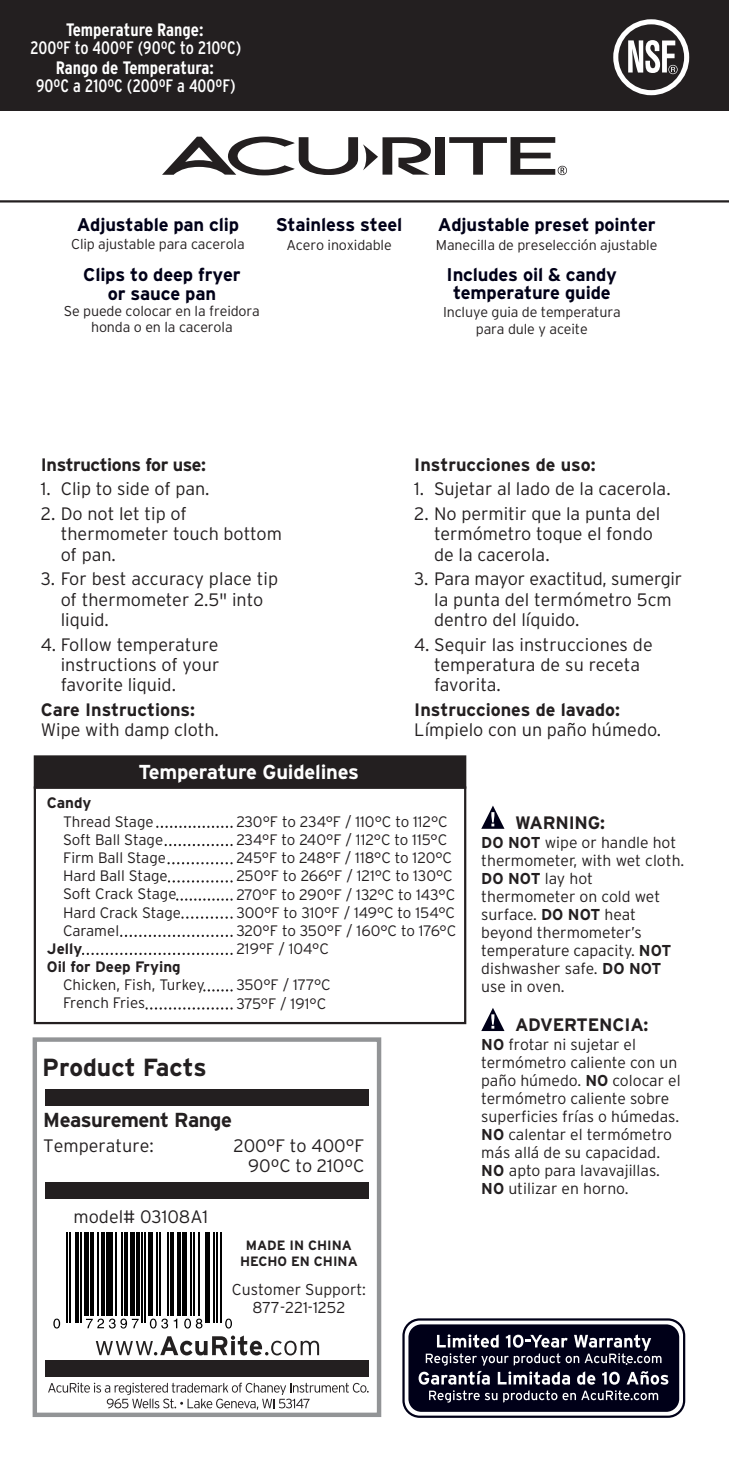
<style>
.page{position:relative;width:729px;height:1458px;background:#fff}
.page>*{position:absolute;margin:0;border:0;box-sizing:border-box;transform-origin:0 0}
.t1{font:700 24.75px "Interstate";color:#231f20}
.t2{font:700 20.25px "Interstate";letter-spacing:-.01em;color:#fff}
.t3{font:700 20.25px "Interstate";letter-spacing:-.025em;color:#231f20}
.t4{font:700 18.45px/18.4px "Interstate";letter-spacing:-.01em;color:#000018;text-align:center}
.t5{font:300 18px/20.2px "Interstate";color:#231f20}
.t6{font:700 18px "Interstate";letter-spacing:-.01em;color:#231f20}
.t7{font:condensed 18px "Interstate";color:#fff}
.t8{font:700 condensed 18px "Interstate";color:#fff}
.t9{font:300 15.75px/18px "Interstate";color:#231f20}
.t10{font:300 15.08px/18.2px "Interstate";color:#231f20}
.t11{font:700 15.08px/18.2px "Interstate";color:#231f20}
.t12{font:300 14.17px/16.4px "Interstate";letter-spacing:-.01em;color:#231f20;text-align:center}
.t13{font:700 13.5px/15.8px "Interstate";color:#231f20;text-align:center}
.s1{font-weight:700}
</style>
<div class="page">
<div style="left:0;top:0;width:729px;height:111px;background:#231f20"></div>
<div style="left:436px;top:137px;width:9px;height:38px;background:#231f20"></div>
<svg style="left:162px;top:137px;width:269px;height:38px"></svg>
<svg style="left:449px;top:137px;width:118px;height:38px"></svg>
<hr style="left:0;top:200px;width:729px;height:3px;background:#231f20">
<div style="left:33px;top:1037px;width:348px;height:380px;border:4px solid #929496"></div>
<div style="left:45px;top:1089px;width:324px;height:16px;background:#231f20"></div>
<div style="left:45px;top:1182px;width:324px;height:16px;background:#231f20"></div>
<div style="left:45px;top:1361px;width:324px;height:16px;background:#231f20"></div>
<svg style="left:48px;top:1383px;width:321px;height:27px"></svg>
<svg style="left:96px;top:1336px;width:223px;height:19px"></svg>
<div style="left:613px;top:19px;width:76px;height:76px;border:5px solid #fff;border-radius:50%"></div>
<svg style="left:628px;top:40px;width:50px;height:34px"></svg>
<svg style="left:53px;top:1319px;width:7px;height:10px"></svg>
<hr style="left:66px;top:1233px;width:1px;height:90px;background:#010101">
<hr style="left:69px;top:1233px;width:2px;height:90px;background:#010101">
<hr style="left:76px;top:1233px;width:3px;height:90px;background:#010101">
<hr style="left:80px;top:1233px;width:2px;height:90px;background:#010101">
<div style="left:84px;top:1233px;width:5px;height:83px;background:#010101"></div>
<hr style="left:90px;top:1233px;width:4px;height:83px;background:#010101">
<hr style="left:97px;top:1233px;width:2px;height:83px;background:#010101">
<hr style="left:102px;top:1233px;width:3px;height:83px;background:#010101">
<div style="left:107px;top:1233px;width:6px;height:83px;background:#010101"></div>
<hr style="left:115px;top:1233px;width:2px;height:83px;background:#010101">
<hr style="left:121px;top:1233px;width:2px;height:83px;background:#010101">
<hr style="left:125px;top:1233px;width:3px;height:83px;background:#010101">
<svg style="left:86px;top:1319px;width:53px;height:10px"></svg>
<div style="left:130px;top:1233px;width:5px;height:83px;background:#010101"></div>
<hr style="left:136px;top:1233px;width:3px;height:83px;background:#010101">
<hr style="left:141px;top:1233px;width:2px;height:90px;background:#010101">
<hr style="left:144px;top:1233px;width:2px;height:90px;background:#010101">
<div style="left:148px;top:1233px;width:5px;height:83px;background:#010101"></div>
<hr style="left:156px;top:1233px;width:1px;height:83px;background:#010101">
<svg style="left:150px;top:1319px;width:18px;height:10px"></svg>
<hr style="left:159px;top:1233px;width:2px;height:83px;background:#010101">
<hr style="left:167px;top:1233px;width:2px;height:83px;background:#010101">
<svg style="left:174px;top:1319px;width:3px;height:9px"></svg>
<hr style="left:171px;top:1233px;width:3px;height:83px;background:#010101">
<hr style="left:177px;top:1233px;width:3px;height:83px;background:#010101">
<div style="left:182px;top:1233px;width:5px;height:83px;background:#010101"></div>
<hr style="left:190px;top:1233px;width:2px;height:83px;background:#010101">
<svg style="left:184px;top:1319px;width:18px;height:10px"></svg>
<hr style="left:194px;top:1233px;width:1px;height:83px;background:#010101">
<hr style="left:198px;top:1233px;width:2px;height:83px;background:#010101">
<div style="left:205px;top:1233px;width:5px;height:90px;background:#010101"></div>
<hr style="left:213px;top:1233px;width:2px;height:90px;background:#010101">
<hr style="left:216px;top:1233px;width:2px;height:90px;background:#010101">
<hr style="left:220px;top:1233px;width:1px;height:90px;background:#010101">
<svg style="left:225px;top:1319px;width:7px;height:10px"></svg>
<div style="left:408px;top:1324px;width:271px;height:88px;background:#000018;border-radius:13px"></div>
<div style="left:402px;top:1318px;width:283px;height:100px;border:2px solid #000018;border-radius:16px"></div>
<svg style="left:419px;top:1334px;width:249px;height:69px"></svg>
<svg style="left:481px;top:806px;width:24px;height:23px"></svg>
<svg style="left:481px;top:1008px;width:24px;height:23px"></svg>
<svg style="left:157px;top:826px;width:75px;height:2px"></svg>
<div style="left:34px;top:755px;width:432px;height:34px;background:#231f20;border:2px solid #231f20"></div>
<div style="left:34px;top:786px;width:432px;height:238px;border:2px solid #231f20"></div>
<svg style="left:166px;top:844px;width:66px;height:2px"></svg>
<svg style="left:169px;top:880px;width:63px;height:3px"></svg>
<svg style="left:182px;top:916px;width:50px;height:3px"></svg>
<svg style="left:121px;top:935px;width:111px;height:2px"></svg>
<svg style="left:147px;top:1007px;width:85px;height:3px"></svg>
<svg style="left:169px;top:862px;width:63px;height:2px"></svg>
<svg style="left:177px;top:898px;width:55px;height:3px"></svg>
<svg style="left:83px;top:953px;width:149px;height:2px"></svg>
<svg style="left:204px;top:989px;width:28px;height:3px"></svg>
<p class="t8" style="left:66px;top:19px;width:139px">Temperature Range:</p>
<p class="t7" style="left:30px;top:37px;width:213px">200ºF to 400ºF (90ºC to 210ºC)</p>
<p class="t8" style="left:56px;top:58px;width:160px">Rango de Temperatura:</p>
<p class="t7" style="left:36px;top:76px;width:201px">90ºC a 210ºC (200ºF a 400ºF)</p>
<p class="t4" style="left:77px;top:215px;width:164px">Adjustable pan clip</p>
<p class="t12" style="left:71px;top:236px;width:175px">Clip ajustable para cacerola</p>
<p class="t4" style="left:83px;top:266px;width:159px">Clips to deep fryer or sauce pan</p>
<p class="t12" style="left:64px;top:303px;width:198px">Se puede colocar en la freidora honda o en la cacerola</p>
<p class="t4" style="left:276px;top:215px;width:128px">Stainless steel</p>
<p class="t12" style="left:286px;top:236px;width:107px">Acero inoxidable</p>
<p class="t4" style="left:438px;top:215px;width:219px">Adjustable preset pointer</p>
<p class="t12" style="left:436px;top:236px;width:223px">Manecilla de preselección ajustable</p>
<p class="t4" style="left:447px;top:265px;width:172px">Includes oil &amp; candy temperature guide</p>
<p class="t12" style="left:443px;top:304px;width:179px">Incluye guia de temperatura para dule y aceite</p>
<p class="t6" style="left:41px;top:454px;width:167px">Instructions for use:</p>
<p class="t5" style="left:41px;top:479px;width:170px">1. Clip to side of pan.</p>
<p class="t5" style="left:61px;top:504px;width:223px;text-indent:-20px">2. Do not let tip of thermometer touch bottom of pan.</p>
<p class="t5" style="left:61px;top:569px;width:219px;text-indent:-20px">3. For best accuracy place tip of thermometer 2.5" into liquid.</p>
<p class="t5" style="left:61px;top:634px;width:160px;text-align:justify;text-indent:-20px">4. Follow temperature instructions of your favorite liquid.</p>
<p class="t6" style="left:41px;top:700px;width:156px">Care Instructions:</p>
<p class="t5" style="left:41px;top:720px;width:179px">Wipe with damp cloth.</p>
<p class="t6" style="left:414px;top:454px;width:183px">Instrucciones de uso:</p>
<p class="t5" style="left:414px;top:479px;width:258px">1. Sujetar al lado de la cacerola.</p>
<p class="t5" style="left:434px;top:504px;width:228px;text-indent:-20px">2. No permitir que la punta del termómetro toque el fondo de la cacerola.</p>
<p class="t5" style="left:434px;top:569px;width:250px;text-indent:-20px">3. Para mayor exactitud, sumergir la punta del termómetro 5cm dentro del líquido.</p>
<p class="t5" style="left:434px;top:634px;width:220px;text-indent:-20px">4. Sequir las instrucciones de temperatura de su receta favorita.</p>
<p class="t6" style="left:414px;top:700px;width:207px">Instrucciones de lavado:</p>
<p class="t5" style="left:414px;top:720px;width:248px">Límpielo con un paño húmedo.</p>
<p class="t2" style="left:139px;top:761px;width:222px">Temperature Guidelines</p>
<p class="t10" style="left:236px;top:812px;width:221px">230°F to 234°F / 110°C to 112°C<br>234°F to 240°F / 112°C to 115°C<br>245°F to 248°F / 118°C to 120°C<br>250°F to 266°F / 121°C to 130°C<br>270°F to 290°F / 132°C to 143°C<br>300°F to 310°F / 149°C to 154°C<br>320°F to 350°F / 160°C to 176°C<br>219°F / 104°C</p>
<p class="t10" style="left:236px;top:976px;width:96px">350°F / 177°C<br>375°F / 191°C</p>
<p class="t11" style="left:47px;top:794px;width:46px">Candy</p>
<p class="t10" style="left:63px;top:812px;width:120px">Thread Stage<br>Soft Ball Stage<br>Firm Ball Stage<br>Hard Ball Stage<br>Soft Crack Stage<br>Hard Crack Stage<br>Caramel</p>
<p class="t11" style="left:47px;top:939px;width:135px">Jelly<br>Oil for Deep Frying</p>
<p class="t10" style="left:63px;top:976px;width:143px">Chicken, Fish, Turkey<br>French Fries</p>
<h1 class="t1" style="left:42px;top:1054px;width:166px">Product Facts</h1>
<p class="t3" style="left:43px;top:1108px;width:190px">Measurement Range</p>
<p class="t5" style="left:43px;top:1135px;width:112px">Temperature:</p>
<p class="t5" style="left:233px;top:1135px;width:132px;line-height:20.9px;text-align:right">200°F to 400°F<br>90ºC to 210ºC</p>
<p class="t5" style="left:74px;top:1206px;width:136px">model# 03108A1</p>
<p class="t13" style="left:240px;top:1238px;width:119px">MADE IN CHINA<br>HECHO EN CHINA</p>
<p class="t9" style="left:232px;top:1281px;width:136px;text-align:center">Customer Support:<br>877-221-1252</p>
<p class="t6" style="left:515px;top:812px;width:92px">WARNING:</p>
<p class="t9" style="left:481px;top:833px;width:205px"><span class="s1">DO NOT</span> wipe or handle hot thermometer, with wet cloth.<br><span class="s1">DO NOT</span> lay hot thermometer on cold wet surface. <span class="s1">DO NOT</span> heat beyond thermometer’s temperature capacity. <span class="s1">NOT </span>dishwasher safe. <span class="s1">DO NOT </span>use in oven.</p>
<p class="t6" style="left:515px;top:1015px;width:135px">ADVERTENCIA:</p>
<p class="t9" style="left:481px;top:1035px;width:201px"><span class="s1">NO</span> frotar ni sujetar el termómetro caliente con un paño húmedo. <span class="s1">NO</span> colocar el termómetro caliente sobre superficies frías o húmedas.<br><span class="s1">NO</span> calentar el termómetro más allá de su capacidad.<br><span class="s1">NO</span> apto para lavavajillas.<br><span class="s1">NO</span> utilizar en horno.</p>
</div>
